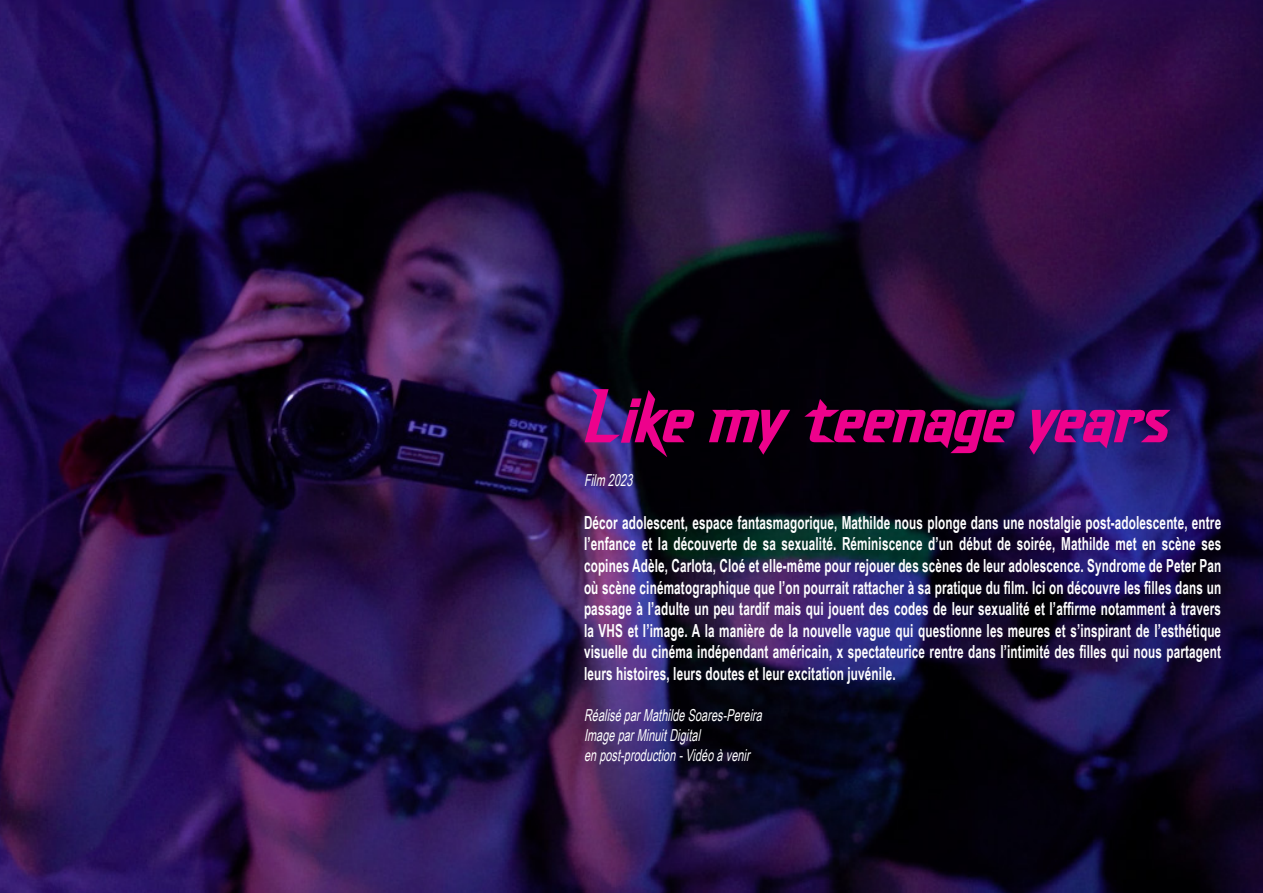
<style>
.page{position:relative;width:1263px;height:893px;background:#fff}
.page>*{position:absolute;margin:0;border:0;box-sizing:border-box;transform-origin:0 0}
.t1{font:75px "Dash Horizon";letter-spacing:-.065em;color:#ed028c}
.t2{font:700 18px/21.6px "Arial Narrow";letter-spacing:.01em;color:#fff;text-align:justify;scale:.8 1}
.t3{font:italic 16.5px "Arial Narrow";color:#fff;scale:.8 1}
</style>
<div class="page">
<img style="left:0;top:0;width:1263px;height:893px">
<p class="t1" style="left:584px;top:384px;width:589px">Like my teenage years</p>
<p class="t3" style="left:584px;top:468px;width:67px">Film 2023</p>
<p class="t2" style="left:584px;top:511px;width:798px">Décor adolescent, espace fantasmagorique, Mathilde nous plonge dans une nostalgie post-adolescente, entre l’enfance et la découverte de sa sexualité. Réminiscence d’un début de soirée, Mathilde met en scène ses copines Adèle, Carlota, Cloé et elle-même pour rejouer des scènes de leur adolescence. Syndrome de Peter Pan où scène cinématographique que l’on pourrait rattacher à sa pratique du film. Ici on découvre les filles dans un passage à l’adulte un peu tardif mais qui jouent des codes de leur sexualité et l’affirme notamment à travers la VHS et l’image. A la manière de la nouvelle vague qui questionne les meures et s’inspirant de l’esthétique visuelle du cinéma indépendant américain, x spectateurice rentre dans l’intimité des filles qui nous partagent leurs histoires, leurs doutes et leur excitation juvénile.</p>
<p class="t3" style="left:584px;top:703px;width:229px">RéaliséparMathildeSoares-Pereira</p>
<p class="t3" style="left:584px;top:723px;width:152px">ImageparMinuitDigital</p>
<p class="t3" style="left:584px;top:743px;width:214px">enpost-production-Vidéoàvenir</p>
</div>
